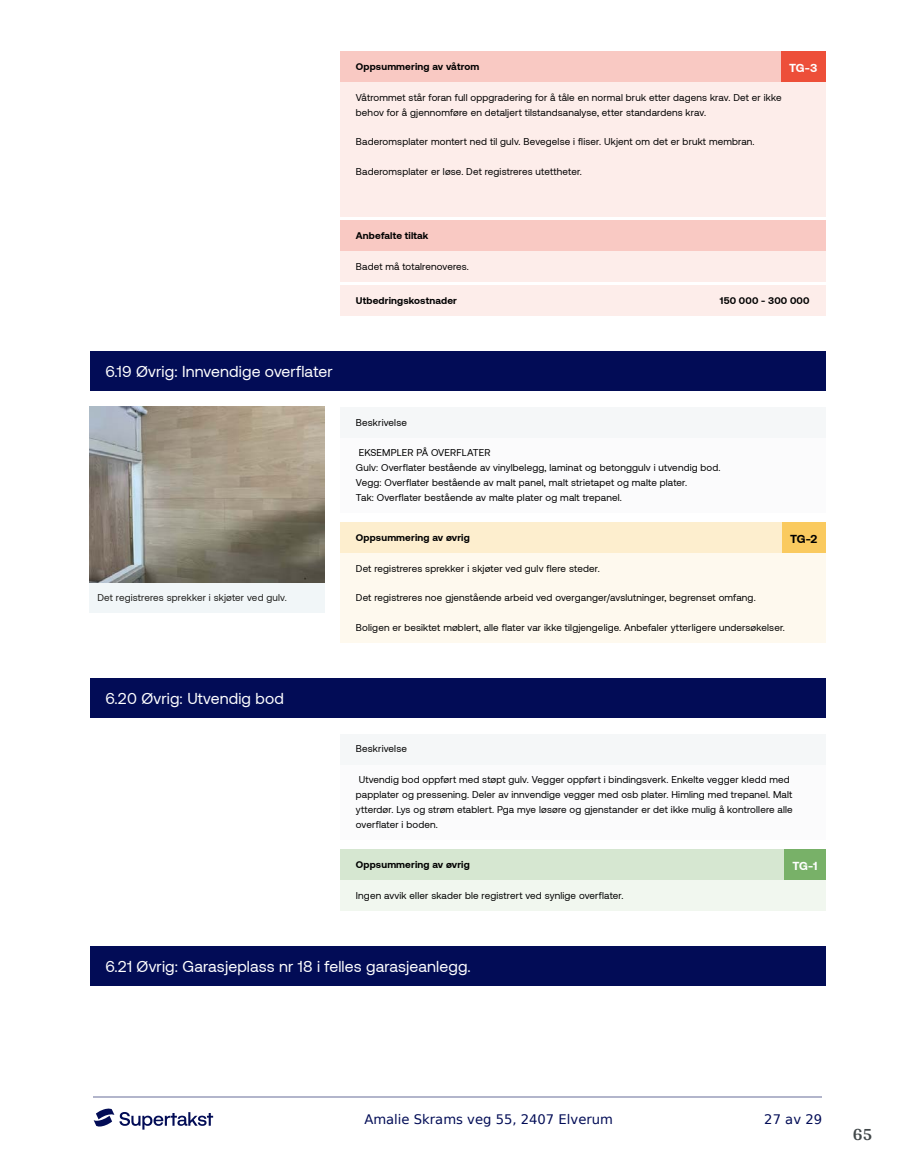
<style>
.page{position:relative;width:915px;height:1172px;background:#fff}
.page>*{position:absolute;margin:0;border:0;box-sizing:border-box;transform-origin:0 0}
.t1{font:700 18px "Arya";color:#414749}
.t2{font:15.75px "Aeonik";letter-spacing:.01em;color:#fff}
.t3{font:13.2px "DejaVu Sans";color:#020c56}
.t4{font:700 11.85px "Aeonik";color:#fff}
.t5{font:700 11.85px "Aeonik";color:#000}
.t6{font:9.9px/14.9px "Aeonik";letter-spacing:.015em;color:#000}
.t7{font:700 9.9px "Aeonik";letter-spacing:.015em;color:#000}
.t8{font:9.9px "Aeonik";letter-spacing:.015em;color:#1d1d1b}
</style>
<div class="page">
<hr style="left:93px;top:1097px;width:728px;height:1px;background:#b2b5cb">
<svg style="left:94px;top:1108px;width:119px;height:21px"></svg>
<div style="left:89px;top:352px;width:736px;height:39px;background:#020c56"></div>
<div style="left:89px;top:678px;width:736px;height:40px;background:#020c56"></div>
<div style="left:89px;top:946px;width:736px;height:39px;background:#020c56"></div>
<div style="left:340px;top:82px;width:485px;height:134px;background:#fdedea"></div>
<div style="left:340px;top:251px;width:485px;height:31px;background:#fdedea"></div>
<div style="left:89px;top:583px;width:235px;height:30px;background:#f1f6f8"></div>
<img style="left:89px;top:407px;width:235px;height:176px">
<div style="left:340px;top:438px;width:485px;height:75px;background:#f5f7f8"></div>
<div style="left:340px;top:553px;width:485px;height:90px;background:#fef9ee"></div>
<div style="left:340px;top:764px;width:485px;height:75px;background:#f5f7f8"></div>
<div style="left:340px;top:880px;width:485px;height:30px;background:#f1f7ef"></div>
<div style="left:340px;top:52px;width:485px;height:30px;background:#f9c9c3"></div>
<div style="left:780px;top:52px;width:45px;height:30px;background:#ed4f39"></div>
<div style="left:340px;top:220px;width:485px;height:31px;background:#f9c9c3"></div>
<div style="left:340px;top:286px;width:485px;height:30px;background:#fdedea"></div>
<div style="left:340px;top:407px;width:485px;height:31px;background:#f5f7f8"></div>
<div style="left:340px;top:522px;width:485px;height:31px;background:#fdeece"></div>
<div style="left:781px;top:522px;width:44px;height:31px;background:#faca5f"></div>
<div style="left:340px;top:734px;width:485px;height:30px;background:#f5f7f8"></div>
<div style="left:340px;top:849px;width:485px;height:31px;background:#d6e7d1"></div>
<div style="left:783px;top:849px;width:42px;height:31px;background:#78b168"></div>
<p class="t7" style="left:356px;top:61px;width:125px">Oppsummering av våtrom</p>
<p class="t4" style="left:789px;top:61px;width:30px">TG-3</p>
<p class="t6" style="left:356px;top:90px;width:427px">Våtrommet står foran full oppgradering for å tåle en normal bruk etter dagens krav. Det er ikke behov for å gjennomføre en detaljert tilstandsanalyse, etter standardens krav.</p>
<p class="t6" style="left:356px;top:135px;width:400px">Baderomsplater montert ned til gulv. Bevegelse i fliser. Ukjent om det er brukt membran.</p>
<p class="t6" style="left:356px;top:164px;width:227px">Baderomsplater er løse. Det registreres utettheter.</p>
<p class="t7" style="left:356px;top:230px;width:74px">Anbefalte tiltak</p>
<p class="t6" style="left:356px;top:259px;width:114px">Badet må totalrenoveres.</p>
<p class="t7" style="left:356px;top:295px;width:102px">Utbedringskostnader</p>
<p class="t7" style="left:719px;top:295px;width:91px">150 000 - 300 000</p>
<h2 class="t2" style="left:105px;top:363px;width:229px">6.19 Øvrig: Innvendige overflater</h2>
<p class="t8" style="left:97px;top:592px;width:191px">Det registreres sprekker i skjøter ved gulv.</p>
<p class="t6" style="left:356px;top:415px;width:53px">Beskrivelse</p>
<p class="t6" style="left:356px;top:445px;width:366px">EKSEMPLER PÅ OVERFLATER<br>Gulv: Overflater bestående av vinylbelegg, laminat og betonggulv i utvendig bod.<br>Vegg: Overflater bestående av malt panel, malt strietapet og malte plater.<br>Tak: Overflater bestående av malte plater og malt trepanel.</p>
<p class="t7" style="left:356px;top:532px;width:115px">Oppsummering av øvrig</p>
<p class="t5" style="left:789px;top:532px;width:29px">TG-2</p>
<p class="t6" style="left:356px;top:561px;width:245px">Det registreres sprekker i skjøter ved gulv flere steder.</p>
<p class="t6" style="left:356px;top:591px;width:401px">Det registreres noe gjenstående arbeid ved overganger/avslutninger, begrenset omfang.</p>
<p class="t6" style="left:356px;top:620px;width:430px">Boligen er besiktet møblert, alle flater var ikke tilgjengelige. Anbefaler ytterligere undersøkelser.</p>
<h2 class="t2" style="left:105px;top:690px;width:180px">6.20 Øvrig: Utvendig bod</h2>
<p class="t6" style="left:356px;top:742px;width:53px">Beskrivelse</p>
<p class="t6" style="left:356px;top:772px;width:438px">Utvendig bod oppført med støpt gulv. Vegger oppført i bindingsverk. Enkelte vegger kledd med papplater og pressening. Deler av innvendige vegger med osb plater. Himling med trepanel. Malt ytterdør. Lys og strøm etablert. Pga mye løsøre og gjenstander er det ikke mulig å kontrollere alle overflater i boden.</p>
<p class="t7" style="left:356px;top:859px;width:115px">Oppsummering av øvrig</p>
<p class="t4" style="left:792px;top:859px;width:27px">TG-1</p>
<p class="t6" style="left:356px;top:888px;width:269px">Ingen avvik eller skader ble registrert ved synlige overflater.</p>
<h2 class="t2" style="left:105px;top:957px;width:367px">6.21 Øvrig: Garasjeplass nr 18 i felles garasjeanlegg.</h2>
<h3 class="t3" style="left:364px;top:1108px;width:250px">Amalie Skrams veg 55, 2407 Elverum</h3>
<h3 class="t3" style="left:764px;top:1108px;width:59px">27 av 29</h3>
<h1 class="t1" style="left:852px;top:1123px;width:21px">65</h1>
</div>
